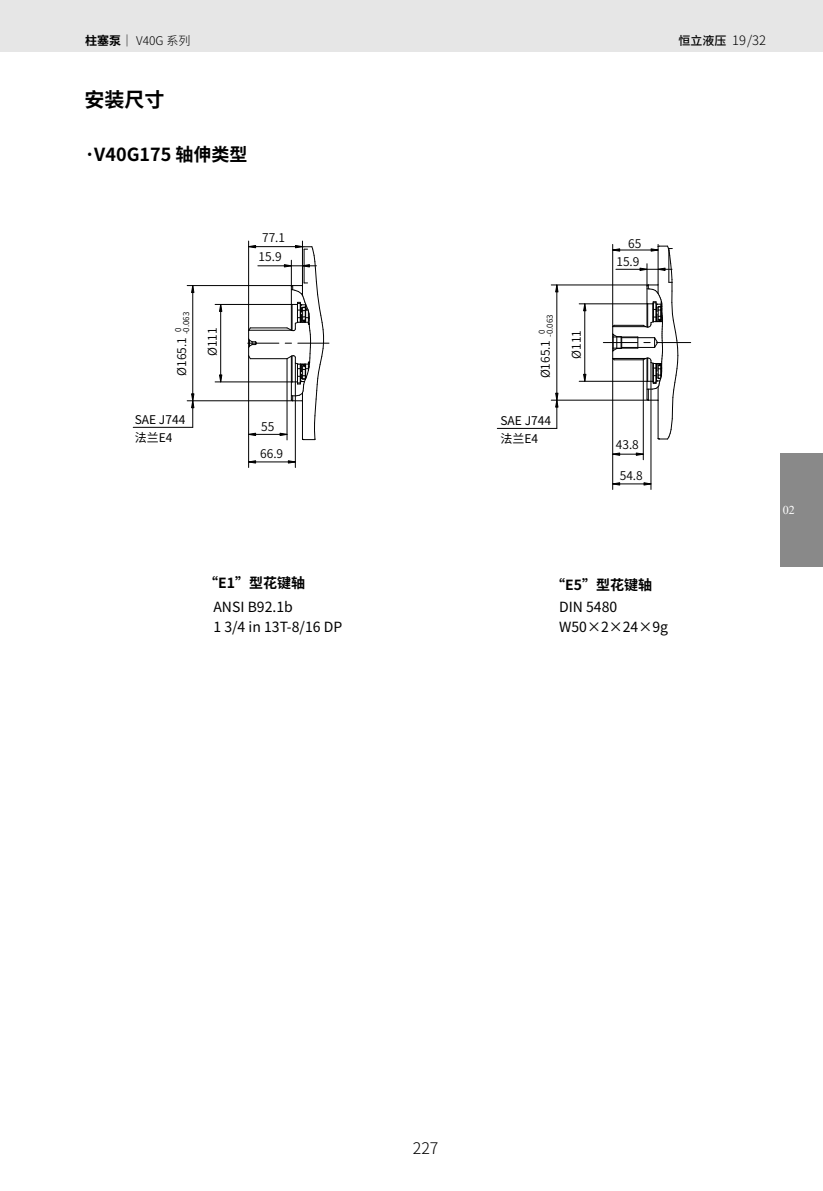
<style>
.page{position:relative;width:823px;height:1191px;background:#fff}
.page>*{position:absolute;margin:0;border:0;box-sizing:border-box;transform-origin:0 0}
.t1{font:700 20px "Noto Sans Hans";color:#000}
.t2{font:700 18px "Noto Sans Hans";color:#000}
.t3{font:300 16px "Noto Sans Hans";color:#000}
.t4{font:14px/20px "Noto Sans Hans";color:#000}
.t5{font:700 14px "Noto Sans Hans";color:#000}
.t6{font:300 13px "Noto Sans Hans";color:#000}
.t7{font:600 12px/18.6px "Noto Sans Hans";color:#000}
.t8{font:12px/18px "Noto Sans Hans";color:#000}
.t9{font:300 12px "Noto Sans Hans";color:#000}
.t10{font:12px "Times New Roman";color:#fff}
.t11{font:600 8px "Noto Sans Hans";color:#000}
.s1{font-weight:700}
.s2{font-weight:500;font-size:12px}
</style>
<div class="page">
<div style="left:0;top:0;width:822px;height:51px;background:#e6e6e6"></div>
<div style="left:780px;top:454px;width:42px;height:113px;background:#898989"></div>
<svg style="left:191px;top:286px;width:3px;height:7px"></svg>
<svg style="left:191px;top:393px;width:3px;height:15px"></svg>
<svg style="left:219px;top:305px;width:3px;height:7px"></svg>
<svg style="left:219px;top:374px;width:3px;height:7px"></svg>
<svg style="left:249px;top:245px;width:7px;height:3px"></svg>
<svg style="left:249px;top:433px;width:7px;height:3px"></svg>
<svg style="left:249px;top:460px;width:7px;height:3px"></svg>
<svg style="left:288px;top:460px;width:7px;height:3px"></svg>
<hr style="left:250px;top:358px;width:37px;height:1px;background:#000">
<svg style="left:248px;top:327px;width:9px;height:32px"></svg>
<hr style="left:249px;top:330px;width:42px;height:1px;background:#000">
<hr style="left:250px;top:327px;width:37px;height:1px;background:#000">
<hr style="left:192px;top:285px;width:1px;height:142px;background:#000">
<hr style="left:248px;top:461px;width:47px;height:1px;background:#000">
<hr style="left:133px;top:427px;width:60px;height:1px;background:#000">
<hr style="left:248px;top:434px;width:39px;height:1px;background:#000">
<hr style="left:220px;top:304px;width:1px;height:78px;background:#000">
<hr style="left:187px;top:400px;width:105px;height:1px;background:#000">
<hr style="left:215px;top:381px;width:77px;height:1px;background:#000">
<hr style="left:248px;top:356px;width:1px;height:111px;background:#000">
<hr style="left:248px;top:241px;width:1px;height:89px;background:#000">
<hr style="left:295px;top:363px;width:1px;height:104px;background:#000">
<hr style="left:215px;top:304px;width:77px;height:1px;background:#000">
<hr style="left:187px;top:285px;width:105px;height:1px;background:#000">
<hr style="left:258px;top:265px;width:58px;height:1px;background:#000">
<hr style="left:248px;top:246px;width:54px;height:1px;background:#000">
<hr style="left:297px;top:343px;width:32px;height:1px;background:#000">
<hr style="left:247px;top:343px;width:32px;height:1px;background:#000">
<svg style="left:279px;top:241px;width:45px;height:199px"></svg>
<svg style="left:555px;top:393px;width:3px;height:14px"></svg>
<svg style="left:583px;top:304px;width:3px;height:7px"></svg>
<svg style="left:583px;top:374px;width:3px;height:7px"></svg>
<svg style="left:643px;top:482px;width:7px;height:3px"></svg>
<svg style="left:613px;top:452px;width:6px;height:4px"></svg>
<svg style="left:635px;top:452px;width:7px;height:4px"></svg>
<hr style="left:612px;top:483px;width:38px;height:1px;background:#000">
<hr style="left:612px;top:454px;width:31px;height:1px;background:#000">
<hr style="left:497px;top:428px;width:59px;height:1px;background:#000">
<hr style="left:556px;top:285px;width:1px;height:143px;background:#000">
<hr style="left:584px;top:304px;width:1px;height:77px;background:#000">
<hr style="left:551px;top:400px;width:97px;height:1px;background:#000">
<hr style="left:579px;top:381px;width:68px;height:1px;background:#000">
<hr style="left:612px;top:358px;width:1px;height:131px;background:#000">
<hr style="left:642px;top:360px;width:1px;height:100px;background:#000">
<hr style="left:650px;top:362px;width:1px;height:127px;background:#000">
<hr style="left:579px;top:303px;width:68px;height:1px;background:#000">
<hr style="left:551px;top:285px;width:97px;height:1px;background:#000">
<hr style="left:656px;top:342px;width:34px;height:1px;background:#000">
<hr style="left:603px;top:342px;width:34px;height:1px;background:#000">
<svg style="left:611px;top:244px;width:66px;height:195px"></svg>
<p class="t9" style="left:85px;top:33px;width:107px"><span class="s1">柱塞泵</span>｜ V40G 系列</p>
<p class="t6" style="left:678px;top:33px;width:89px"><span class="s2">恒立液压</span> 19/32</p>
<h1 class="t1" style="left:84px;top:88px;width:82px">安装尺寸</h1>
<h2 class="t2" style="left:84px;top:145px;width:165px">·V40G175 轴伸类型</h2>
<p class="t7" style="left:258px;top:229px;width:28px">77.1<br>15.9</p>
<p class="t7" style="left:616px;top:234px;width:26px;text-align:right">65<br>15.9</p>
<p class="t11" style="left:181px;top:334px;width:24px;rotate:-90deg">-0.063</p>
<p class="t7" style="left:172px;top:376px;width:50px;rotate:-90deg">Ø165.1 <sup>0</sup></p>
<p class="t7" style="left:203px;top:356px;width:30px;rotate:-90deg">Ø111</p>
<p class="t11" style="left:545px;top:337px;width:24px;rotate:-90deg">-0.063</p>
<p class="t7" style="left:536px;top:378px;width:50px;rotate:-90deg">Ø165.1 <sup>0</sup></p>
<p class="t7" style="left:567px;top:359px;width:30px;rotate:-90deg">Ø111</p>
<p class="t8" style="left:135px;top:410px;width:52px">SAE J744法兰E4</p>
<p class="t7" style="left:261px;top:418px;width:15px">55</p>
<p class="t7" style="left:260px;top:445px;width:25px">66.9</p>
<p class="t8" style="left:500px;top:411px;width:52px">SAE J744法兰E4</p>
<p class="t7" style="left:615px;top:435px;width:25px">43.8</p>
<p class="t7" style="left:619px;top:467px;width:25px">54.8</p>
<p class="t10" style="left:782px;top:502px;width:13px">02</p>
<p class="t5" style="left:204px;top:575px;width:102px">“E1”型花键轴</p>
<p class="t5" style="left:551px;top:577px;width:102px">“E5”型花键轴</p>
<p class="t4" style="left:213px;top:596px;width:130px">ANSI B92.1b<br>1 3/4 in 13T-8/16 DP</p>
<p class="t4" style="left:559px;top:596px;width:110px">DIN 5480<br>W50×2×24×9g</p>
<h3 class="t3" style="left:412px;top:1139px;width:27px">227</h3>
</div>
